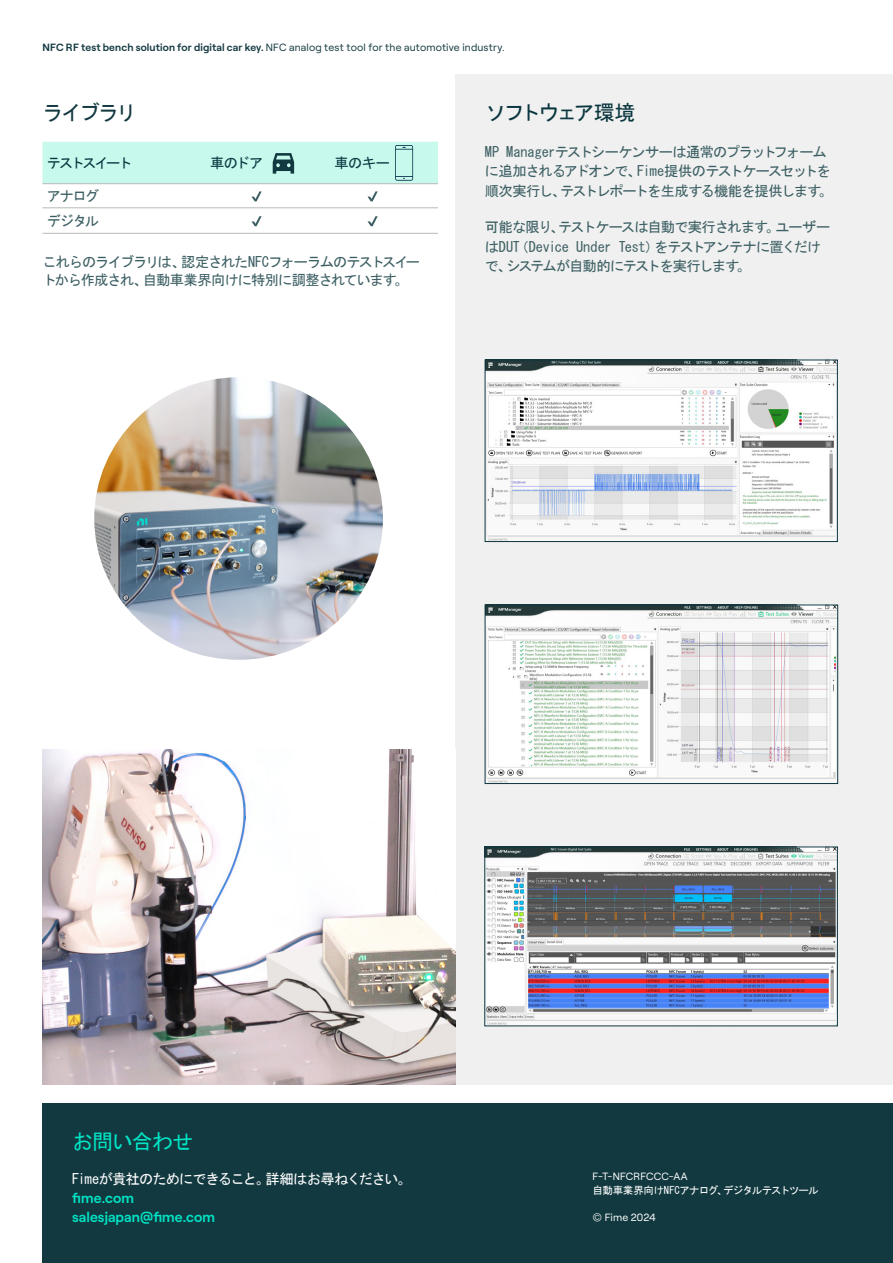
<style>
.page{position:relative;width:893px;height:1263px;background:#fff}
.page>*{position:absolute;margin:0;border:0;box-sizing:border-box;transform-origin:0 0}
.Section_Heading{font:21px "MS Gothic";letter-spacing:-.115em;color:#0a363f}
.t1{font:21px "MS Gothic";letter-spacing:-.05em;color:#00e4c5}
.Section_Heading-2{font:21px "MS Gothic";letter-spacing:-.13em;color:#123940}
.Section_Heading-3{font:14.25px/19.5px "MS Gothic";letter-spacing:-.075em;color:#3c5f63}
.t2{font:14.25px "MS Gothic";letter-spacing:-.065em;color:#fff}
.t3{font:600 14.25px/18.8px "Roobert";letter-spacing:.005em;color:#00e4c5}
.t4{font:14.25px "MS Gothic";letter-spacing:-.14em;color:#0a363f}
.t5{font:14.25px "MS Gothic";letter-spacing:-.165em;color:#0a363f}
.t6{font:10.5px "Roobert";letter-spacing:.015em;color:#123940}
.t7{font:10.5px "MS Gothic";letter-spacing:-.055em;color:#fff}
.t8{font:10.5px "Roobert";letter-spacing:.015em;color:#fff}
.s1{font-weight:600}
</style>
<div class="page">
<div style="left:43px;top:1103px;width:850px;height:160px;background:#123940"></div>
<div style="left:455px;top:74px;width:438px;height:1011px;background:#f0f0f0"></div>
<hr style="left:42px;top:208px;width:164px;height:1px;background:#b8b9b9">
<hr style="left:206px;top:208px;width:103px;height:1px;background:#b8b9b9">
<hr style="left:309px;top:208px;width:129px;height:1px;background:#b8b9b9">
<hr style="left:42px;top:233px;width:164px;height:1px;background:#b8b9b9">
<hr style="left:206px;top:233px;width:103px;height:1px;background:#b8b9b9">
<hr style="left:309px;top:233px;width:129px;height:1px;background:#b8b9b9">
<svg style="left:251px;top:191px;width:11px;height:10px"></svg>
<svg style="left:368px;top:191px;width:10px;height:10px"></svg>
<svg style="left:251px;top:216px;width:11px;height:10px"></svg>
<svg style="left:368px;top:216px;width:10px;height:10px"></svg>
<div style="left:42px;top:142px;width:396px;height:42px;background:#c7f9ed"></div>
<img style="left:42px;top:749px;width:414px;height:336px">
<img style="left:94px;top:377px;width:289px;height:283px">
<img style="left:487px;top:362px;width:349px;height:178px">
<div style="left:485px;top:360px;width:353px;height:182px;border:1px solid #0a363f"></div>
<img style="left:487px;top:607px;width:349px;height:175px">
<div style="left:485px;top:605px;width:353px;height:179px;border:1px solid #0a363f"></div>
<img style="left:487px;top:849px;width:349px;height:175px">
<div style="left:485px;top:847px;width:353px;height:179px;border:1px solid #0a363f"></div>
<p class="t6" style="left:43px;top:40px;width:464px"><span class="s1">NFC RF test bench solution for digital car key.</span> NFC analog test tool for the automotive industry.</p>
<p class="Section_Heading-2" style="left:42px;top:102px;width:96px">ライブラリ</p>
<p class="t5" style="left:47px;top:156px;width:87px">テストスイート</p>
<p class="t4" style="left:210px;top:156px;width:55px">車のドア</p>
<p class="t4" style="left:335px;top:156px;width:57px">車のキー</p>
<p class="Section_Heading-3" style="left:47px;top:186px;width:54px">アナログ</p>
<p class="Section_Heading-3" style="left:47px;top:211px;width:54px">デジタル</p>
<p class="Section_Heading-3" style="left:42px;top:252px;width:379px;line-height:18.8px">これらのライブラリは、認定されたNFCフォーラムのテストスイートから作成され、自動車業界向けに特別に調整されています。</p>
<p class="Section_Heading" style="left:485px;top:102px;width:152px">ソフトウェア環境</p>
<p class="Section_Heading-3" style="left:485px;top:142px;width:349px">MP Managerテストシーケンサーは通常のプラットフォームに追加されるアドオンで、Fime提供のテストケースセットを順次実行し、テストレポートを生成する機能を提供します。</p>
<p class="Section_Heading-3" style="left:485px;top:217px;width:347px">可能な限り、テストケースは自動で実行されます。ユーザーはDUT（Device Under Test）をテストアンテナに置くだけで、システムが自動的にテストを実行します。</p>
<h1 class="t1" style="left:72px;top:1130px;width:123px">お問い合わせ</h1>
<p class="t2" style="left:72px;top:1172px;width:341px">Fimeが貴社のためにできること。詳細はお尋ねください。</p>
<p class="t3" style="left:72px;top:1187px;width:144px">fime.com salesjapan@fime.com</p>
<p class="t8" style="left:592px;top:1169px;width:97px">F-T-NFCRFCCC-AA</p>
<p class="t7" style="left:592px;top:1185px;width:228px">自動車業界向けNFCアナログ、デジタルテストツール</p>
<p class="t8" style="left:592px;top:1210px;width:65px">© Fime 2024</p>
</div>
